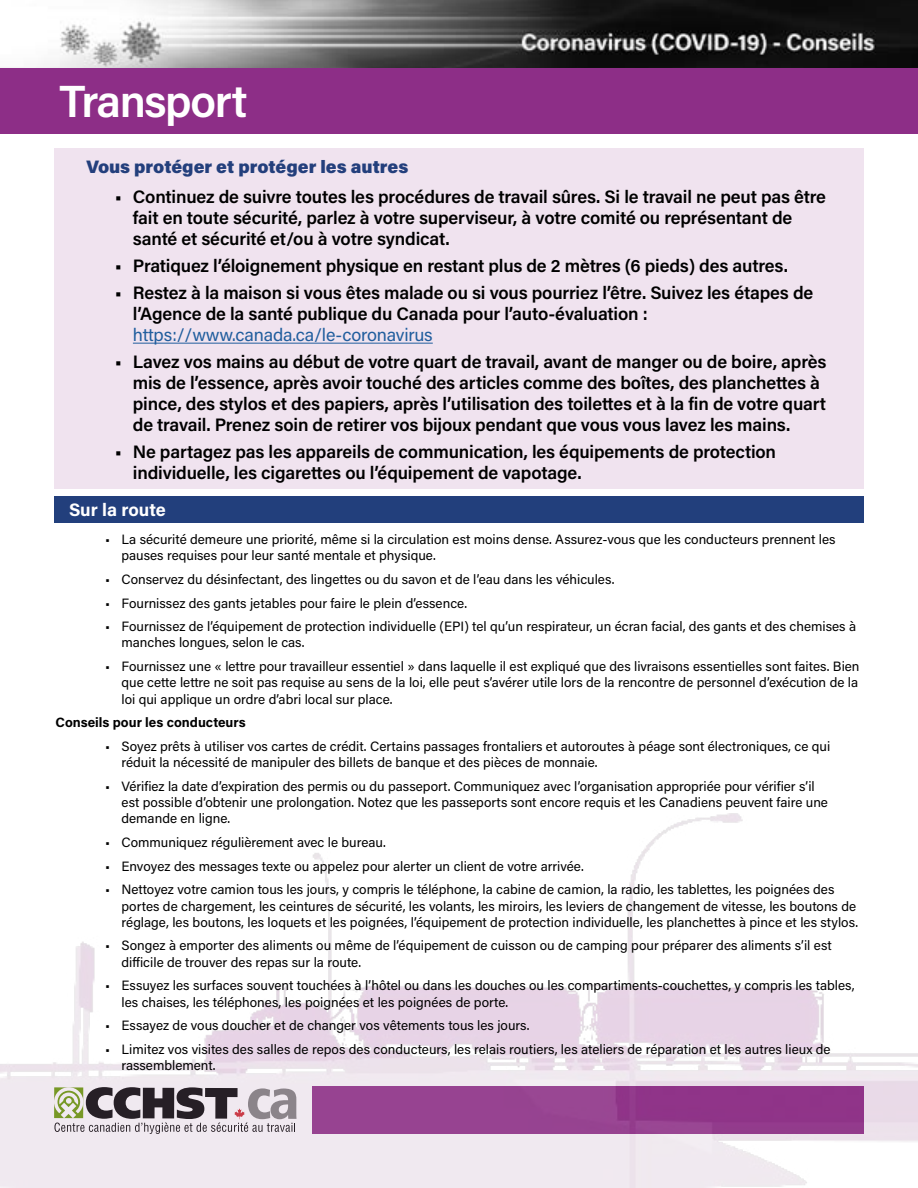
<style>
.page{position:relative;width:918px;height:1188px;background:#fff}
.page>*{position:absolute;margin:0;border:0;box-sizing:border-box;transform-origin:0 0}
.sector{font:600 45px "Acumin Pro";letter-spacing:-.03em;color:#fff}
.into_bullets{font:600 18px/21px "Acumin Pro";letter-spacing:-.01em;color:#000}
.intro_heading{font:900 18px "Acumin Pro";color:#233f7c}
.subheads{font:700 18px "Acumin Pro";letter-spacing:-.005em;color:#fff}
.body_bullets{font:13.5px/16.2px "Acumin Pro";color:#000}
.Bold_headings{font:700 13.5px "Acumin Pro";color:#000}
.s1{font-weight:400;color:#215e9e}
</style>
<div class="page">
<img style="left:0;top:0;width:918px;height:69px">
<div style="left:0;top:69px;width:918px;height:65px;background:#8d2e87"></div>
<img style="left:0;top:813px;width:918px;height:375px">
<div style="left:54px;top:149px;width:810px;height:340px;background:#f0e3ef"></div>
<hr style="left:133px;top:343px;width:300px;height:1px;background:#215e9e">
<div style="left:54px;top:496px;width:810px;height:28px;background:#223f7c"></div>
<p class="sector" style="left:60px;top:69px;width:189px">Transport</p>
<p class="intro_heading" style="left:86px;top:154px;width:323px">Vous protéger et protéger les autres</p>
<p class="into_bullets" style="left:133px;top:186px;width:695px;text-indent:-18px">• Continuez de suivre toutes les procédures de travail sûres. Si le travail ne peut pas être fait en toute sécurité, parlez à votre superviseur, à votre comité ou représentant de santé et sécurité et/ou à votre syndicat.</p>
<p class="into_bullets" style="left:115px;top:255px;width:675px">• Pratiquez l’éloignement physique en restant plus de 2 mètres (6 pieds) des autres.</p>
<p class="into_bullets" style="left:133px;top:282px;width:682px;text-indent:-18px">• Restez à la maison si vous êtes malade ou si vous pourriez l’être. Suivez les étapes de l’Agence de la santé publique du Canada pour l’auto-évaluation : <span class="s1">https://www.canada.ca/le-coronavirus</span></p>
<p class="into_bullets" style="left:133px;top:351px;width:695px;text-indent:-18px">• Lavez vos mains au début de votre quart de travail, avant de manger ou de boire, après mis de l’essence, après avoir touché des articles comme des boîtes, des planchettes à pince, des stylos et des papiers, après l’utilisation des toilettes et à la fin de votre quart de travail. Prenez soin de retirer vos bijoux pendant que vous vous lavez les mains.</p>
<p class="into_bullets" style="left:133px;top:441px;width:645px;text-indent:-18px">• Ne partagez pas les appareils de communication, les équipements de protection individuelle, les cigarettes ou l’équipement de vapotage.</p>
<p class="subheads" style="left:69px;top:497px;width:98px">Sur la route</p>
<p class="body_bullets" style="left:122px;top:531px;width:716px;text-indent:-16px">• La sécurité demeure une priorité, même si la circulation est moins dense. Assurez-vous que les conducteurs prennent les pauses requises pour leur santé mentale et physique.</p>
<p class="body_bullets" style="left:105px;top:570px;width:511px">• Conservez du désinfectant, des lingettes ou du savon et de l’eau dans les véhicules.</p>
<p class="body_bullets" style="left:105px;top:594px;width:364px">• Fournissez des gants jetables pour faire le plein d’essence.</p>
<p class="body_bullets" style="left:122px;top:618px;width:736px;text-indent:-16px">• Fournissez de l’équipement de protection individuelle (EPI) tel qu’un respirateur, un écran facial, des gants et des chemises à manches longues, selon le cas.</p>
<p class="body_bullets" style="left:122px;top:658px;width:740px;text-align:justify;text-indent:-16px">• Fournissez une « lettre pour travailleur essentiel » dans laquelle il est expliqué que des livraisons essentielles sont faites. Bien que cette lettre ne soit pas requise au sens de la loi, elle peut s’avérer utile lors de la rencontre de personnel d’exécution de la loi qui applique un ordre d’abri local sur place.</p>
<p class="Bold_headings" style="left:56px;top:713px;width:192px">Conseils pour les conducteurs</p>
<p class="body_bullets" style="left:122px;top:738px;width:710px;text-indent:-16px">• Soyez prêts à utiliser vos cartes de crédit. Certains passages frontaliers et autoroutes à péage sont électroniques, ce qui réduit la nécessité de manipuler des billets de banque et des pièces de monnaie.</p>
<p class="body_bullets" style="left:122px;top:777px;width:708px;text-indent:-16px">• Vérifiez la date d’expiration des permis ou du passeport. Communiquez avec l’organisation appropriée pour vérifier s’il est possible d’obtenir une prolongation. Notez que les passeports sont encore requis et les Canadiens peuvent faire une demande en ligne.</p>
<p class="body_bullets" style="left:105px;top:834px;width:282px">• Communiquez régulièrement avec le bureau.</p>
<p class="body_bullets" style="left:105px;top:857px;width:480px">• Envoyez des messages texte ou appelez pour alerter un client de votre arrivée.</p>
<p class="body_bullets" style="left:122px;top:881px;width:738px;text-indent:-16px">• Nettoyez votre camion tous les jours, y compris le téléphone, la cabine de camion, la radio, les tablettes, les poignées des portes de chargement, les ceintures de sécurité, les volants, les miroirs, les leviers de changement de vitesse, les boutons de réglage, les boutons, les loquets et les poignées, l’équipement de protection individuelle, les planchettes à pince et les stylos.</p>
<p class="body_bullets" style="left:122px;top:937px;width:712px;text-indent:-16px">• Songez à emporter des aliments ou même de l’équipement de cuisson ou de camping pour préparer des aliments s’il est difficile de trouver des repas sur la route.</p>
<p class="body_bullets" style="left:122px;top:977px;width:735px;text-indent:-16px">• Essuyez les surfaces souvent touchées à l’hôtel ou dans les douches ou les compartiments-couchettes, y compris les tables, les chaises, les téléphones, les poignées et les poignées de porte.</p>
<p class="body_bullets" style="left:105px;top:1017px;width:426px">• Essayez de vous doucher et de changer vos vêtements tous les jours.</p>
<p class="body_bullets" style="left:122px;top:1041px;width:711px;text-indent:-16px">• Limitez vos visites des salles de repos des conducteurs, les relais routiers, les ateliers de réparation et les autres lieux de rassemblement.</p>
</div>
